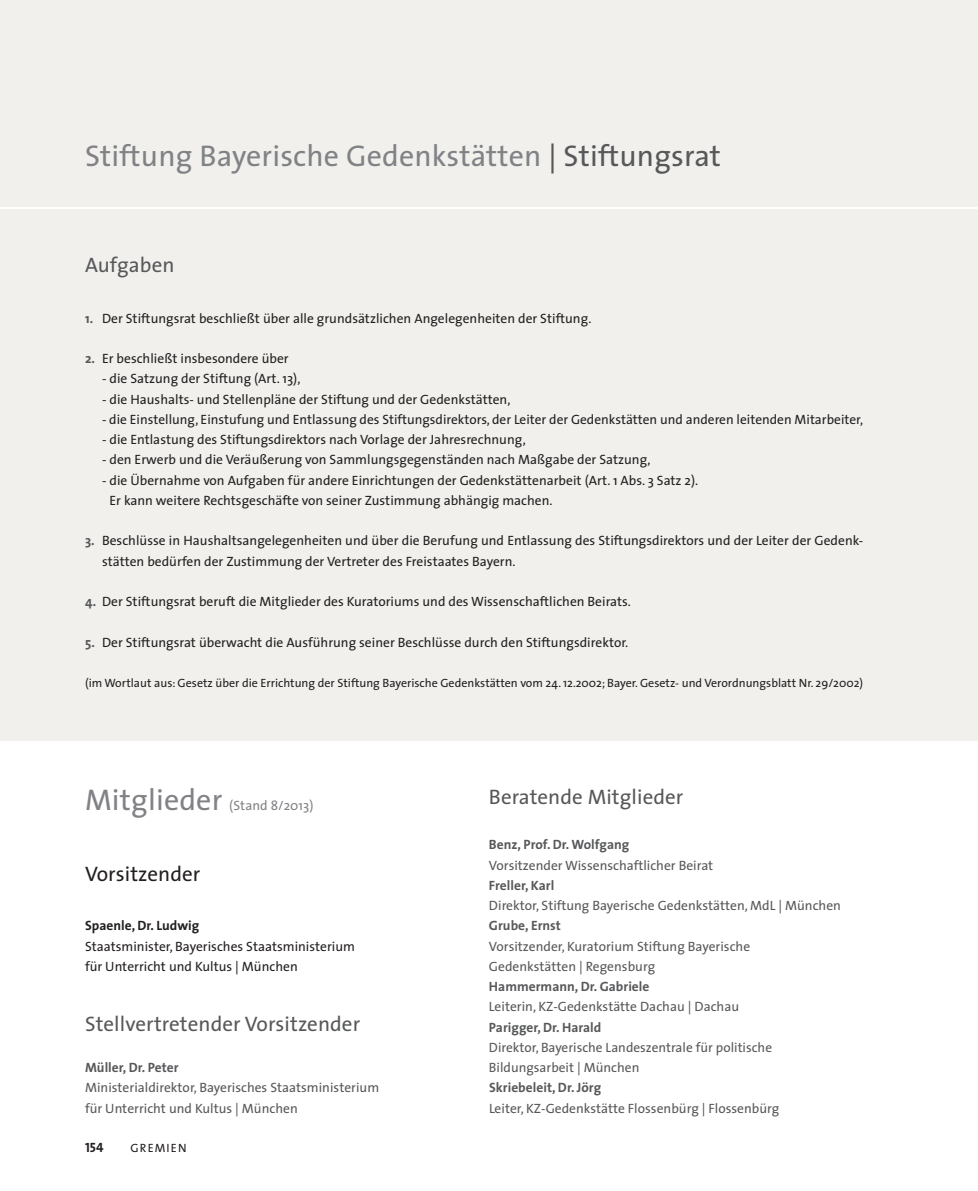
<style>
.page{position:relative;width:978px;height:1191px;background:#fff}
.page>*{position:absolute;margin:0;border:0;box-sizing:border-box;transform-origin:0 0}
.t1{font:30px "The Sans";letter-spacing:.005em;color:#808285}
.t2{font:21px "The Sans";letter-spacing:.005em;color:#57585a}
.t3{font:21px "The Sans";letter-spacing:.005em;color:#231f20}
.t4{font:13.5px/20.2px "The Sans";color:#231f20}
.t5{font:13.5px/20.2px "The Sans";color:#57585a}
.t6{font:700 13.5px "The Sans";color:#57585a}
.t7{font:700 13.5px "The Sans";color:#231f20}
.t8{font:13.5px "The Sans";letter-spacing:.005em;color:#808285}
.t9{font:13.5px "The Sans Bold Caps";color:#231f20}
.t10{font:12px "The Sans";color:#231f20}
.t11{font:12px "The Sans";letter-spacing:.09em;color:#231f20}
.s1{color:#57585a}
.s2{font-weight:700;color:#57585a}
</style>
<div class="page">
<div style="left:0;top:0;width:978px;height:206px;background:#f1f0ed"></div>
<div style="left:0;top:209px;width:978px;height:532px;background:#f1f0ed"></div>
<h1 class="t1" style="left:85px;top:131px;width:637px">Stiftung Bayerische Gedenkstätten <span class="s1">| Stiftungsrat</span></h1>
<h2 class="t2" style="left:85px;top:247px;width:91px">Aufgaben</h2>
<p class="t4" style="left:85px;top:307px;width:508px"><span class="s2">1.</span> Der Stiftungsrat beschließt über alle grundsätzlichen Angelegenheiten der Stiftung.</p>
<p class="t4" style="left:85px;top:348px;width:205px"><span class="s2">2.</span> Er beschließt insbesondere über</p>
<p class="t4" style="left:102px;top:368px;width:200px">- die Satzung der Stiftung (Art. 13),</p>
<p class="t4" style="left:102px;top:388px;width:410px">- die Haushalts- und Stellenpläne der Stiftung und der Gedenkstätten,</p>
<p class="t4" style="left:102px;top:409px;width:763px">- die Einstellung, Einstufung und Entlassung des Stiftungsdirektors, der Leiter der Gedenkstätten und anderen leitenden Mitarbeiter,</p>
<p class="t4" style="left:102px;top:429px;width:425px">- die Entlastung des Stiftungsdirektors nach Vorlage der Jahresrechnung,</p>
<p class="t4" style="left:102px;top:449px;width:550px">- den Erwerb und die Veräußerung von Sammlungsgegenständen nach Maßgabe der Satzung,</p>
<p class="t4" style="left:109px;top:469px;width:590px;text-indent:-7px">- die Übernahme von Aufgaben für andere Einrichtungen der Gedenkstättenarbeit (Art. 1 Abs. 3 Satz 2).<br>Er kann weitere Rechtsgeschäfte von seiner Zustimmung abhängig machen.</p>
<p class="t4" style="left:102px;top:530px;width:763px;text-indent:-17px"><span class="s2">3.</span> Beschlüsse in Haushaltsangelegenheiten und über die Berufung und Entlassung des Stiftungsdirektors und der Leiter der Gedenk&shy;stätten bedürfen der Zustimmung der Vertreter des Freistaates Bayern.</p>
<p class="t4" style="left:85px;top:591px;width:547px"><span class="s2">4.</span> Der Stiftungsrat beruft die Mitglieder des Kuratoriums und des Wissenschaftlichen Beirats.</p>
<p class="t4" style="left:85px;top:631px;width:545px"><span class="s2">5.</span> Der Stiftungsrat überwacht die Ausführung seiner Beschlüsse durch den Stiftungsdirektor.</p>
<p class="t10" style="left:85px;top:673px;width:780px">(im Wortlaut aus: Gesetz über die Errichtung der Stiftung Bayerische Gedenkstätten vom 24. 12.2002; Bayer. Gesetz- und Verordnungsblatt N r. 29/2002)</p>
<h1 class="t1" style="left:85px;top:775px;width:139px">Mitglieder</h1>
<p class="t8" style="left:229px;top:794px;width:86px">(Stand 8/2013)</p>
<h2 class="t3" style="left:85px;top:857px;width:117px">Vorsitzender</h2>
<p class="t7" style="left:85px;top:914px;width:116px">Spaenle, Dr. Ludwig</p>
<p class="t4" style="left:85px;top:935px;width:272px">Staatsminister, Bayerisches Staatsministerium für Unterricht und Kultus | München</p>
<h2 class="t2" style="left:85px;top:1006px;width:277px">Stellvertretender Vorsitzender</h2>
<p class="t6" style="left:85px;top:1056px;width:95px">Müller, Dr. Peter</p>
<p class="t5" style="left:85px;top:1077px;width:296px">Ministerialdirektor, Bayerisches Staatsministerium für Unterricht und Kultus | München</p>
<p class="t9" style="left:85px;top:1136px;width:20px">154</p>
<p class="t11" style="left:131px;top:1138px;width:57px">Gremien</p>
<h2 class="t2" style="left:489px;top:779px;width:196px">Beratende Mitglieder</h2>
<p class="t6" style="left:489px;top:833px;width:142px">Benz, Prof. Dr. Wolfgang</p>
<p class="t5" style="left:489px;top:854px;width:226px">Vorsitzender Wissenschaftlicher Beirat</p>
<p class="t6" style="left:489px;top:874px;width:67px">Freller, Karl</p>
<p class="t5" style="left:489px;top:895px;width:354px">Direktor, Stiftung Bayerische Gedenkstätten, MdL | München</p>
<p class="t6" style="left:489px;top:914px;width:74px">Grube, Ernst</p>
<p class="t5" style="left:489px;top:935px;width:263px">Vorsitzender, Kuratorium Stiftung Bayerische<br>Gedenkstätten | Regensburg</p>
<p class="t6" style="left:489px;top:975px;width:162px">Hammermann, Dr. Gabriele</p>
<p class="t5" style="left:489px;top:996px;width:252px">Leiterin, KZ-Gedenkstätte Dachau | Dachau</p>
<p class="t6" style="left:489px;top:1015px;width:114px">Parigger, Dr. Harald</p>
<p class="t5" style="left:489px;top:1036px;width:285px">Direktor, Bayerische Landeszentrale für politische<br>Bildungsarbeit | München</p>
<p class="t6" style="left:489px;top:1076px;width:114px">Skriebeleit, Dr. Jörg</p>
<p class="t5" style="left:489px;top:1097px;width:292px">Leiter, KZ-Gedenkstätte Flossenbürg | Flossenbürg</p>
</div>
